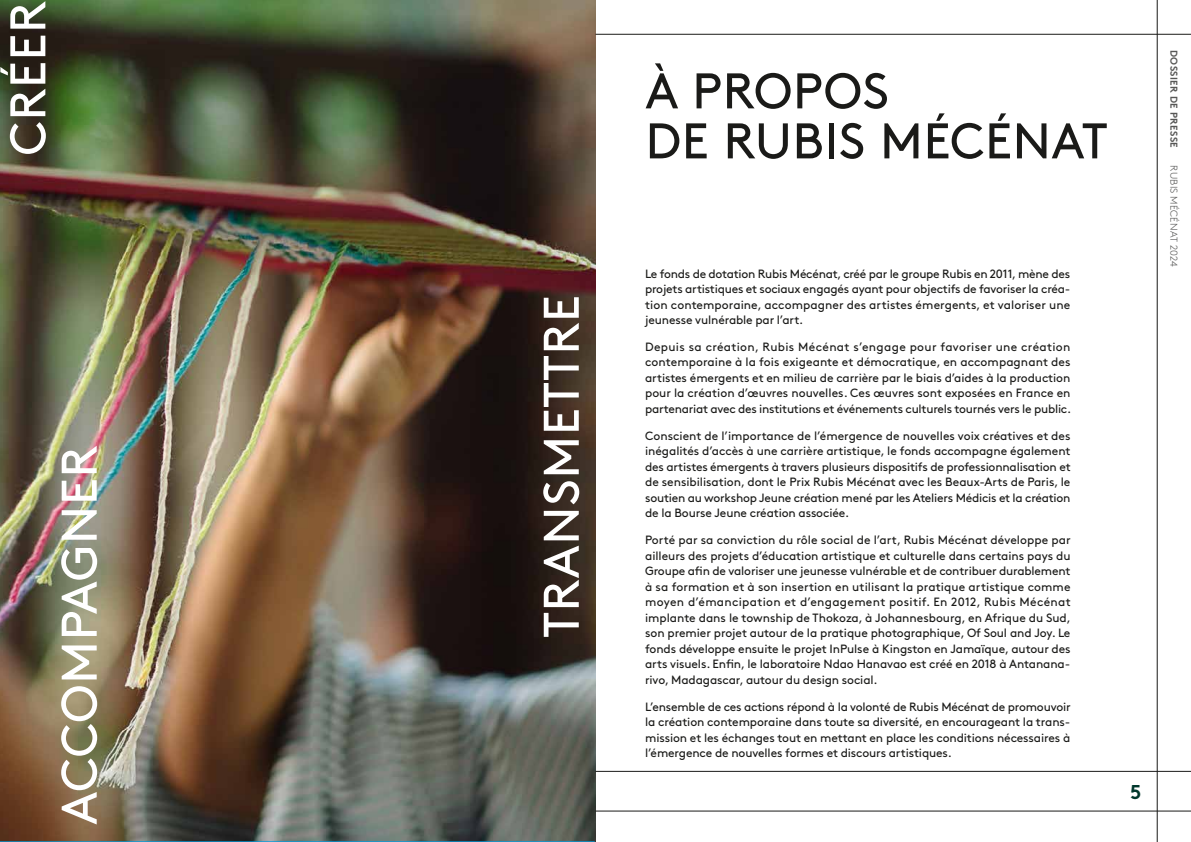
<style>
.page{position:relative;width:1191px;height:842px;background:#fff}
.page>*{position:absolute;margin:0;border:0;box-sizing:border-box;transform-origin:0 0}
.t1{font:50px "Brown Pro";letter-spacing:.01em;color:#fff}
.t2{font:50px/50px "Brown Pro";letter-spacing:.01em;color:#1a1a18}
.t3{font:700 20px "Brown Pro";color:#00382c}
.t4{font:12px/15.5px "Brown Pro";letter-spacing:-.01em;color:#1a1a18;text-align:justify}
.t5{font:300 10px "Brown Pro";letter-spacing:.02em;color:#575756}
.t6{font:700 10px "Brown Pro";letter-spacing:.03em;color:#575756}
</style>
<div class="page">
<img style="left:0;top:0;width:595px;height:841px">
<hr style="left:595px;top:811px;width:596px;height:1px;background:#1a1a18">
<hr style="left:595px;top:771px;width:596px;height:1px;background:#1a1a18">
<hr style="left:595px;top:34px;width:596px;height:1px;background:#1a1a18">
<hr style="left:1157px;top:0;width:1px;height:842px;background:#1a1a18">
<hr style="left:0;top:841px;width:595px;height:1px;background:#009ee3">
<h1 class="t1" style="left:-10px;top:156px;width:156px;rotate:-90deg">CRÉER</h1>
<h1 class="t1" style="left:41px;top:825px;width:380px;rotate:-90deg">ACCOMPAGNER</h1>
<h1 class="t1" style="left:523px;top:638px;width:344px;rotate:-90deg">TRANSMETTRE</h1>
<h1 class="t2" style="left:645px;top:62px;width:463px">À PROPOS<br>DE RUBIS MÉCÉNAT</h1>
<p class="t4" style="left:645px;top:265px;width:427px">Le fonds de dotation Rubis Mécénat, créé par le groupe Rubis en 2011, mène des projets artistiques et sociaux engagés ayant pour objectifs de favoriser la créa&shy;tion contemporaine, accompagner des artistes émergents, et valoriser une jeunesse vulnérable par l’art.</p>
<p class="t4" style="left:645px;top:338px;width:427px">Depuis sa création, Rubis Mécénat s’engage pour favoriser une création contemporaine à la fois exigeante et démocratique, en accompagnant des artistes émergents et en milieu de carrière par le biais d’aides à la production pour la création d’œuvres nouvelles. Ces œuvres sont exposées en France en partenariat avec des institutions et événements culturels tournés vers le public.</p>
<p class="t4" style="left:645px;top:427px;width:427px">Conscient de l’importance de l’émergence de nouvelles voix créatives et des inégalités d’accès à une carrière artistique, le fonds accompagne également des artistes émergents à travers plusieurs dispositifs de professionnalisation et de sensibilisation, dont le Prix Rubis Mécénat avec les Beaux-Arts de Paris, le soutien au workshop Jeune création mené par les Ateliers Médicis et la création de la Bourse Jeune création associée.</p>
<p class="t4" style="left:645px;top:531px;width:427px">Porté par sa conviction du rôle social de l’art, Rubis Mécénat développe par ailleurs des projets d’éducation artistique et culturelle dans certains pays du Groupe afin de valoriser une jeunesse vulnérable et de contribuer durablement à sa formation et à son insertion en utilisant la pratique artistique comme moyen d’émancipation et d’engagement positif. En 2012, Rubis Mécénat implante dans le township de Thokoza, à Johannesbourg, en Afrique du Sud, son premier projet autour de la pratique photographique, Of Soul and Joy. Le fonds développe ensuite le projet InPulse à Kingston en Jamaïque, autour des arts visuels. Enfin, le laboratoire Ndao Hanavao est créé en 2018 à Antanana&shy;rivo, Madagascar, autour du design social.</p>
<p class="t4" style="left:645px;top:698px;width:427px">L’ensemble de ces actions répond à la volonté de Rubis Mécénat de promouvoir la création contemporaine dans toute sa diversité, en encourageant la trans&shy;mission et les échanges tout en mettant en place les conditions nécessaires à l’émergence de nouvelles formes et discours artistiques.</p>
<h2 class="t3" style="left:1130px;top:776px;width:13px">5</h2>
<p class="t6" style="left:1182px;top:50px;width:100px;rotate:90deg">DOSSIER DE PRESSE</p>
<p class="t5" style="left:1181px;top:165px;width:103px;rotate:90deg">RUBIS MÉCÉNAT 2024</p>
</div>
